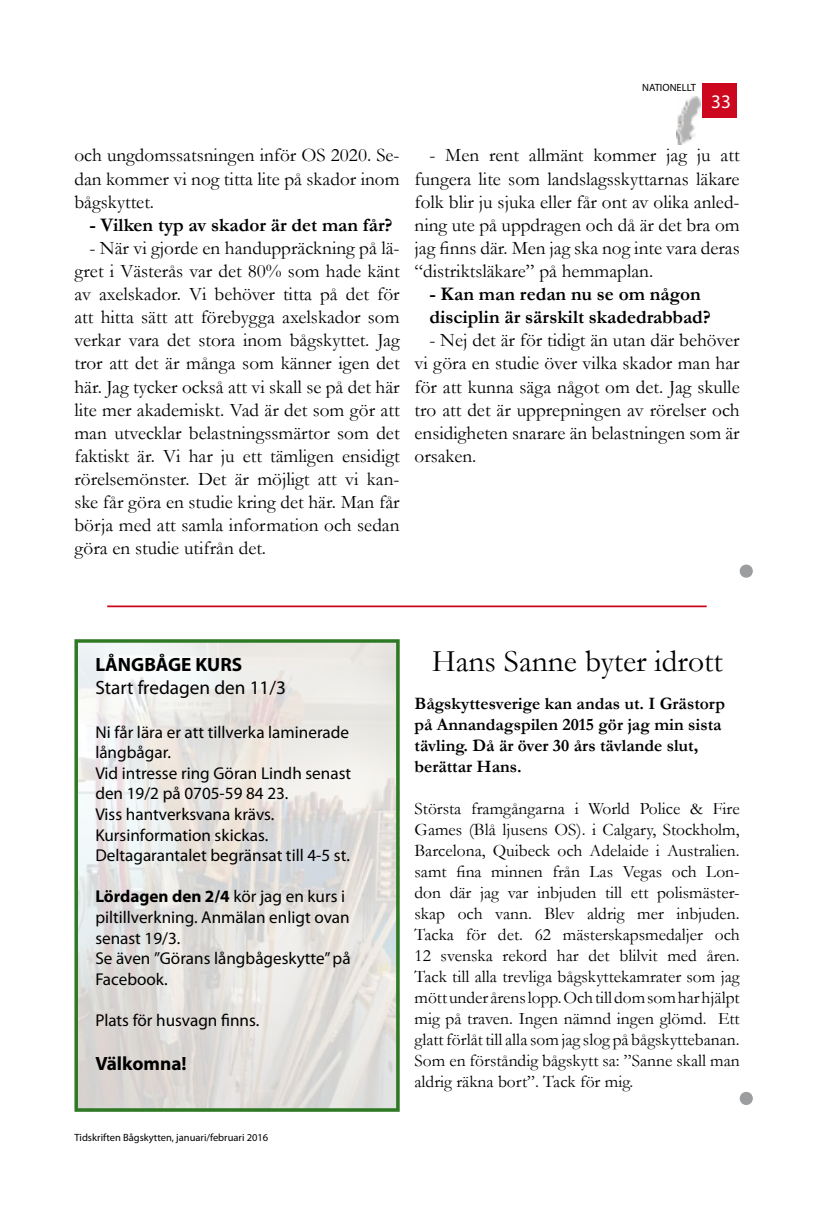
<style>
.page{position:relative;width:839px;height:1211px;background:#fff}
.page>*{position:absolute;margin:0;border:0;box-sizing:border-box;transform-origin:0 0}
.t1{font:31.5px "Garamond";color:#000}
.t2{font:19.25px/23.1px "Garamond";color:#000;text-align:justify}
.t3{font:700 19.25px/23.1px "Garamond";color:#000}
.t4{font:700 19.25px "Myriad Pro";color:#000}
.t5{font:19.25px "Myriad Pro";color:#000}
.t6{font:19.25px "Myriad Pro";color:#fff}
.t7{font:17.5px/21px "Garamond";color:#000;text-align:justify}
.t8{font:700 17.5px/21px "Garamond";color:#000}
.t9{font:17.15px/20.7px "Myriad Pro";color:#000}
.t10{font:10.5px "Myriad Pro";color:#000}
.s1{font-weight:700}
</style>
<div class="page">
<div style="left:702px;top:84px;width:35px;height:34px;background:#cd071e"></div>
<img style="left:676px;top:96px;width:24px;height:49px">
<hr style="left:107px;top:605px;width:599px;height:2px;background:#cd071e">
<img style="left:79px;top:644px;width:315px;height:462px">
<div style="left:74px;top:639px;width:325px;height:472px;border:4px solid #2e7923"></div>
<svg style="left:739px;top:564px;width:13px;height:13px"></svg>
<svg style="left:739px;top:1092px;width:13px;height:12px"></svg>
<p class="t10" style="left:642px;top:81px;width:55px">NATIONELLT</p>
<p class="t6" style="left:711px;top:90px;width:21px">33</p>
<p class="t2" style="left:74px;top:143px;width:326px">och ungdomssatsningen inför OS 2020. Se&shy;dan kommer vi nog titta lite på skador inom bågskyttet.</p>
<p class="t3" style="left:89px;top:213px;width:305px">- Vilken typ av skador är det man får?</p>
<p class="t2" style="left:74px;top:236px;width:326px;text-indent:15px">- När vi gjorde en handuppräckning på lä&shy;gret i Västerås var det 80% som hade känt av axelskador. Vi behöver titta på det för att hitta sätt att förebygga axelskador som verkar vara det stora inom bågskyttet. Jag tror att det är många som känner igen det här. Jag tycker också att vi skall se på det här lite mer akademiskt. Vad är det som gör att man utvecklar belastningssmärtor som det faktiskt är. Vi har ju ett tämligen ensidigt rörelsemönster. Det är möjligt att vi kan&shy;ske får göra en studie kring det här. Man får börja med att samla information och sedan göra en studie utifrån det.</p>
<p class="t2" style="left:414px;top:143px;width:326px;text-indent:15px">- Men rent allmänt kommer jag ju att fungera lite som landslagsskyttarnas läkare folk blir ju sjuka eller får ont av olika anled&shy;ning ute på uppdragen och då är det bra om jag finns där. Men jag ska nog inte vara deras “distriktsläkare” på hemmaplan.</p>
<p class="t3" style="left:429px;top:282px;width:283px">- Kan man redan nu se om någon disciplin är särskilt skadedrabbad?</p>
<p class="t2" style="left:414px;top:328px;width:326px;text-indent:15px">- Nej det är för tidigt än utan där behöver vi göra en studie över vilka skador man har för att kunna säga något om det. Jag skulle tro att det är upprepningen av rörelser och ensidigheten snarare än belastningen som är orsaken.</p>
<p class="t4" style="left:95px;top:651px;width:148px">LÅNGBÅGE KURS</p>
<p class="t5" style="left:95px;top:675px;width:192px">Start fredagen den 11/3</p>
<p class="t9" style="left:95px;top:721px;width:257px">Ni får lära er att tillverka laminerade långbågar.<br>Vid intresse ring Göran Lindh senast den 19/2 på 0705-59 84 23.<br>Viss hantverksvana krävs.<br>Kursinformation skickas.<br>Deltagarantalet begränsat till 4-5 st.</p>
<p class="t9" style="left:95px;top:886px;width:257px"><span class="s1">Lördagen den 2/4</span> kör jag en kurs i piltillverkning. Anmälan enligt ovan senast 19/3.<br>Se även ”Görans långbågeskytte” på<br>Facebook.</p>
<p class="t9" style="left:95px;top:1009px;width:165px">Plats för husvagn finns.</p>
<p class="t4" style="left:95px;top:1050px;width:93px">Välkomna!</p>
<p class="t10" style="left:74px;top:1131px;width:195px">Tidskriften Bågskytten, januari/februari 2016</p>
<h1 class="t1" style="left:431px;top:639px;width:292px">Hans Sanne byter idrott</h1>
<p class="t8" style="left:414px;top:693px;width:312px">Bågskyttesverige kan andas ut. I Grästorp på Annandagspilen 2015 gör jag min sista tävling. Då är över 30 års tävlande slut, berättar Hans.</p>
<p class="t7" style="left:414px;top:797px;width:326px">Största framgångarna i World Police &amp; Fire Games (Blå ljusens OS). i Calgary, Stockholm, Barcelona, Quibeck och Adelaide i Australien. samt fina minnen från Las Vegas och Lon&shy;don där jag var inbjuden till ett polismäster&shy;skap och vann. Blev aldrig mer inbjuden.<br>Tacka för det. 62 mästerskapsmedaljer och 12 svenska rekord har det blilvit med åren.<br>Tack till alla trevliga bågskyttekamrater som jag mött under årens lopp. Och till dom som har hjälpt mig på traven. Ingen nämnd ingen glömd. Ett glatt förlåt till alla som jag slog på bågskyttebanan.<br>Som en förståndig bågskytt sa: ”Sanne skall man aldrig räkna bort”. Tack för mig.</p>
</div>
